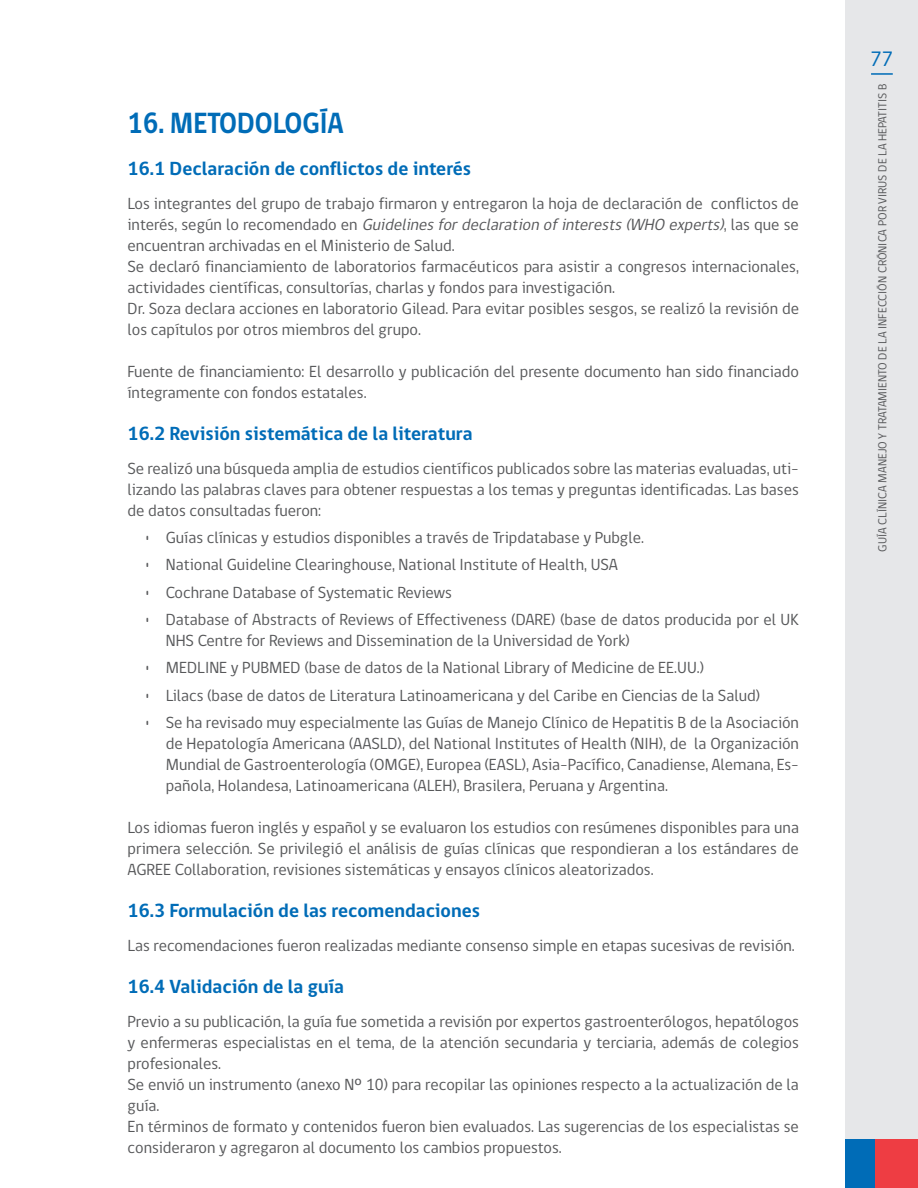
<style>
.page{position:relative;width:918px;height:1188px;background:#fff}
.page>*{position:absolute;margin:0;border:0;box-sizing:border-box;transform-origin:0 0}
.t1{font:700 30px "gob CL";color:#006cb7;scale:.9 1}
.t2{font:21.3px "gob CL";color:#006cb7}
.t3{font:700 19.5px "gob CL";color:#006cb7}
.t4{font:16.5px/21px "gob CL";color:#57585a}
.t5{font:12px "gob CL";color:#57585a}
.s1{font-style:italic}
</style>
<div class="page">
<div style="left:845px;top:0;width:73px;height:1188px;background:#e6e7e9"></div>
<div style="left:845px;top:1139px;width:30px;height:49px;background:#006cb7"></div>
<div style="left:875px;top:1139px;width:43px;height:49px;background:#ee3d43"></div>
<hr style="left:871px;top:73px;width:22px;height:2px;background:#006cb7">
<h1 class="t1" style="left:128px;top:103px;width:242px">16. METODOLOGÍA</h1>
<p class="t3" style="left:128px;top:155px;width:345px">16.1 Declaración de conflictos de interés</p>
<p class="t4" style="left:128px;top:193px;width:673px">Los integrantes del grupo de trabajo firmaron y entregaron la hoja de declaración de conflictos de i n t e ré s , s e g ú n l o re c o m e n d a d o e n <span class="s1">Guidelinesfordeclarationofinterests(WHO experts)</span>, l a s q u e s e encuentran archivadas en el Ministerio de Salud.<br>Se declaró financiamiento de laboratorios farmacéuticos para asistir a congresos internacionales, actividades científicas, consultorías, charlas y fondos para investigación.<br>Dr. Soza declara acciones en laboratorio Gilead. Para evitar posibles sesgos, se realizó la revisión de los capítulos por otros miembros del grupo.</p>
<p class="t4" style="left:128px;top:361px;width:673px">Fuente de financiamiento: El desarrollo y publicación del presente documento han sido financiado íntegramente con fondos estatales.</p>
<p class="t3" style="left:128px;top:420px;width:347px">16.2 Revisión sistemática de la literatura</p>
<p class="t4" style="left:128px;top:458px;width:673px;text-align:justify">Se realizó una búsqueda amplia de estudios científicos publicados sobre las materias evaluadas, uti&shy;lizando las palabras claves para obtener respuestas a los temas y preguntas identificadas. Las bases de datos consultadas fueron:</p>
<p class="t4" style="left:145px;top:527px;width:501px">• Guías clínicas y estudios disponibles a través de Tripdatabase y Pubgle.</p>
<p class="t4" style="left:145px;top:555px;width:475px">• National Guideline Clearinghouse, National Institute of Health, USA</p>
<p class="t4" style="left:145px;top:582px;width:309px">• Cochrane Database of Systematic Reviews</p>
<p class="t4" style="left:166px;top:609px;width:635px;text-indent:-21px">• Database of Abstracts of Reviews of Effectiveness (DARE) (base de datos producida por el UK<br>NHS Centre for Reviews and Dissemination de la Universidad de York)</p>
<p class="t4" style="left:145px;top:658px;width:561px">• MEDLINE y PUBMED (base de datos de la National Library of Medicine de EE.UU.)</p>
<p class="t4" style="left:145px;top:685px;width:617px">• Lilacs (base de datos de Literatura Latinoamericana y del Caribe en Ciencias de la Salud)</p>
<p class="t4" style="left:166px;top:713px;width:635px;text-align:justify;text-indent:-21px">• Se ha revisado muy especialmente las Guías de Manejo Clínico de Hepatitis B de la Asociación de Hepatología Americana (AASLD), del National Institutes of Health (NIH), de la Organización Mundial de Gastroenterología (OMGE), Europea (EASL), Asia-Pacífico, Canadiense, Alemana, Es&shy;pañola, Holandesa, Latinoamericana (ALEH), Brasilera, Peruana y Argentina.</p>
<p class="t4" style="left:128px;top:818px;width:673px;text-align:justify">Los idiomas fueron inglés y español y se evaluaron los estudios con resúmenes disponibles para una primera selección. Se privilegió el análisis de guías clínicas que respondieran a los estándares de AGREE Collaboration, revisiones sistemáticas y ensayos clínicos aleatorizados.</p>
<p class="t3" style="left:128px;top:897px;width:354px">16.3 Formulación de las recomendaciones</p>
<p class="t4" style="left:128px;top:935px;width:669px">Las recomendaciones fueron realizadas mediante consenso simple en etapas sucesivas de revisión.</p>
<p class="t3" style="left:128px;top:973px;width:218px">16.4 Validación de la guía</p>
<p class="t4" style="left:128px;top:1011px;width:673px">Previo a su publicación, la guía fue sometida a revisión por expertos gastroenterólogos, hepatólogos y enfermeras especialistas en el tema, de la atención secundaria y terciaria, además de colegios profesionales.<br>Se envió un instrumento (anexo Nº 10) para recopilar las opiniones respecto a la actualización de la guía.<br>En términos de formato y contenidos fueron bien evaluados. Las sugerencias de los especialistas se consideraron y agregaron al documento los cambios propuestos.</p>
<p class="t2" style="left:870px;top:44px;width:24px">77</p>
<p class="t5" style="left:874px;top:552px;width:469px;rotate:-90deg">Guía clínica Manejo y tratamiento de la I nfección Crónica por Virus de la Hepatitis B</p>
</div>
